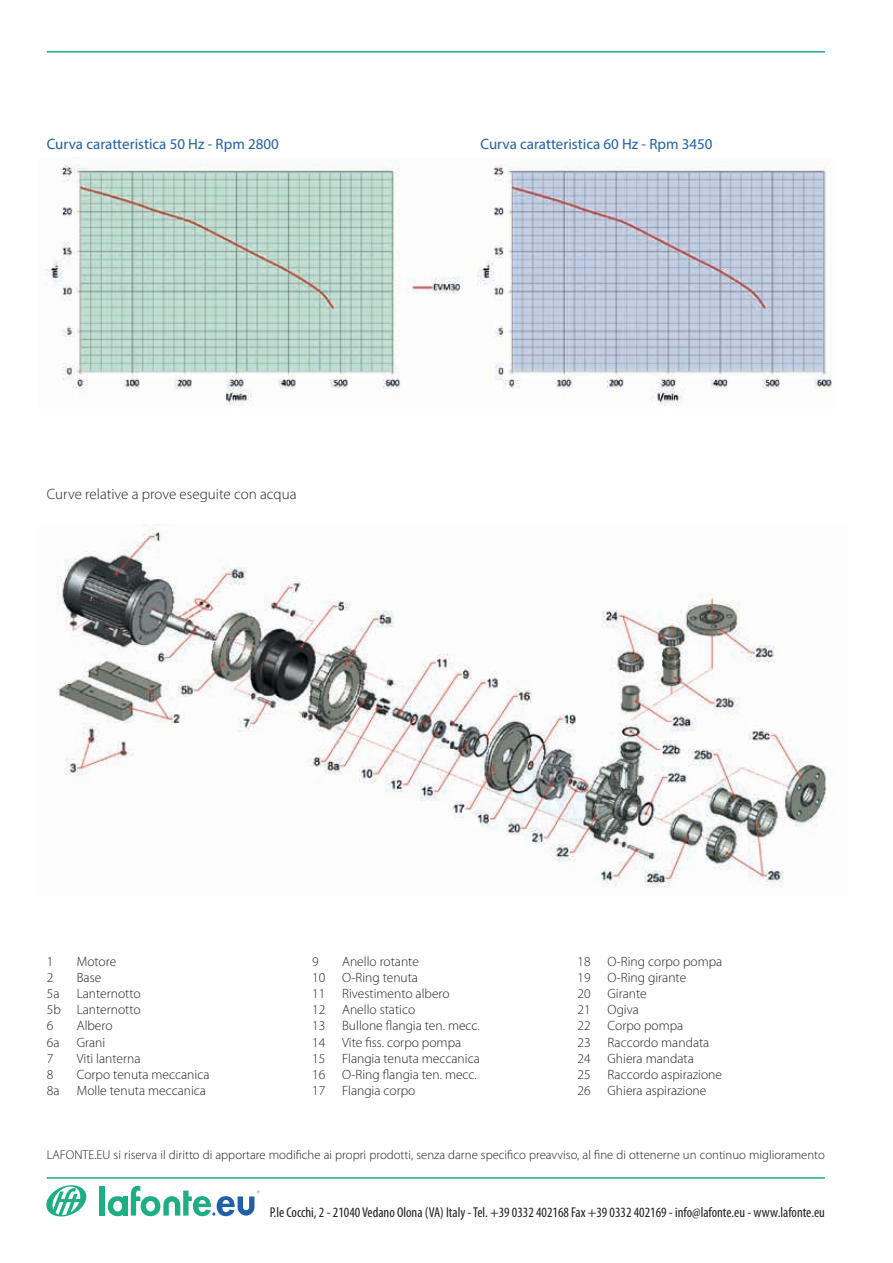
<style>
.page{position:relative;width:893px;height:1263px;background:#fff}
.page>*{position:absolute;margin:0;border:0;box-sizing:border-box;transform-origin:0 0}
.t1{font:15px "Myriad Pro";color:#2060a9}
.t2{font:300 15px "Myriad Pro";color:#231f20}
.t3{font:condensed 14.25px "Myriad Pro";color:#231f20}
.t4{font:300 13.5px/16.2px "Myriad Pro";color:#231f20}
.t5{font:300 12.75px "Myriad Pro";color:#231f20}
</style>
<div class="page">
<hr style="left:47px;top:1177px;width:778px;height:2px;background:#1dae84">
<hr style="left:47px;top:51px;width:778px;height:2px;background:#1dae84">
<svg style="left:46px;top:1185px;width:41px;height:32px"></svg>
<div style="left:99px;top:1186px;width:6px;height:29px;background:#1dae84"></div>
<svg style="left:108px;top:1186px;width:152px;height:30px"></svg>
<img style="left:44px;top:158px;width:788px;height:248px">
<img style="left:56px;top:524px;width:771px;height:364px">
<p class="t1" style="left:47px;top:135px;width:234px">Curva caratteristica 50 Hz - Rpm 2800</p>
<p class="t1" style="left:480px;top:135px;width:234px">Curva caratteristica 60 Hz - Rpm 3450</p>
<p class="t2" style="left:47px;top:486px;width:251px">Curve relative a prove eseguite con acqua</p>
<p class="t4" style="left:47px;top:953px;width:8px">1</p>
<p class="t4" style="left:77px;top:953px;width:41px">Motore</p>
<p class="t4" style="left:47px;top:969px;width:8px">2</p>
<p class="t4" style="left:77px;top:969px;width:26px">Base</p>
<p class="t4" style="left:47px;top:985px;width:14px">5a</p>
<p class="t4" style="left:47px;top:985px;width:95px;text-align:justify;text-indent:30px">Lanternotto 5b Lanternotto 6</p>
<p class="t4" style="left:77px;top:1018px;width:37px">Albero</p>
<p class="t4" style="left:47px;top:1034px;width:14px">6a</p>
<p class="t4" style="left:77px;top:1034px;width:30px">Grani</p>
<p class="t4" style="left:47px;top:1050px;width:8px">7</p>
<p class="t4" style="left:77px;top:1050px;width:65px">Viti lanterna</p>
<p class="t4" style="left:47px;top:1066px;width:8px">8</p>
<p class="t4" style="left:77px;top:1066px;width:134px">Corpo tenuta meccanica</p>
<p class="t4" style="left:47px;top:1083px;width:14px">8a</p>
<p class="t4" style="left:77px;top:1083px;width:131px">Molle tenuta meccanica</p>
<p class="t4" style="left:312px;top:953px;width:169px;text-indent:30px">Anello rotante<br>10 O-Ring tenuta<br>11 Rivestimento albero<br>12 Anello statico<br>13 Bullone flangia ten. mecc.<br>14 Vite fiss. corpo pompa<br>15 Flangia tenuta meccanica<br>16 O-Ring flangia ten. mecc.<br>17 Flangia corpo</p>
<p class="t4" style="left:578px;top:953px;width:146px">18 O-Ring corpo pompa<br>19 O-Ring girante<br>20 Girante<br>21 Ogiva<br>22 Corpo pompa<br>23 Raccordo mandata<br>24 Ghiera mandata<br>25 Raccordo aspirazione<br>26 Ghiera aspirazione</p>
<p class="t4" style="left:312px;top:953px;width:8px">9</p>
<p class="t5" style="left:47px;top:1147px;width:780px">LAFONTE.EU si riserva il diritto di apportare modifiche ai propri prodotti, senza darne specifico preavviso, al fine di ottenerne un continuo miglioramento</p>
<p class="t3" style="left:270px;top:1204px;width:557px">P.le Cocchi, 2 - 21040 Vedano Olona (VA) Italy - Tel. +39 0332 402168 Fax +39 0332 402169 - info@lafonte.eu - www.lafonte.eu</p>
</div>
